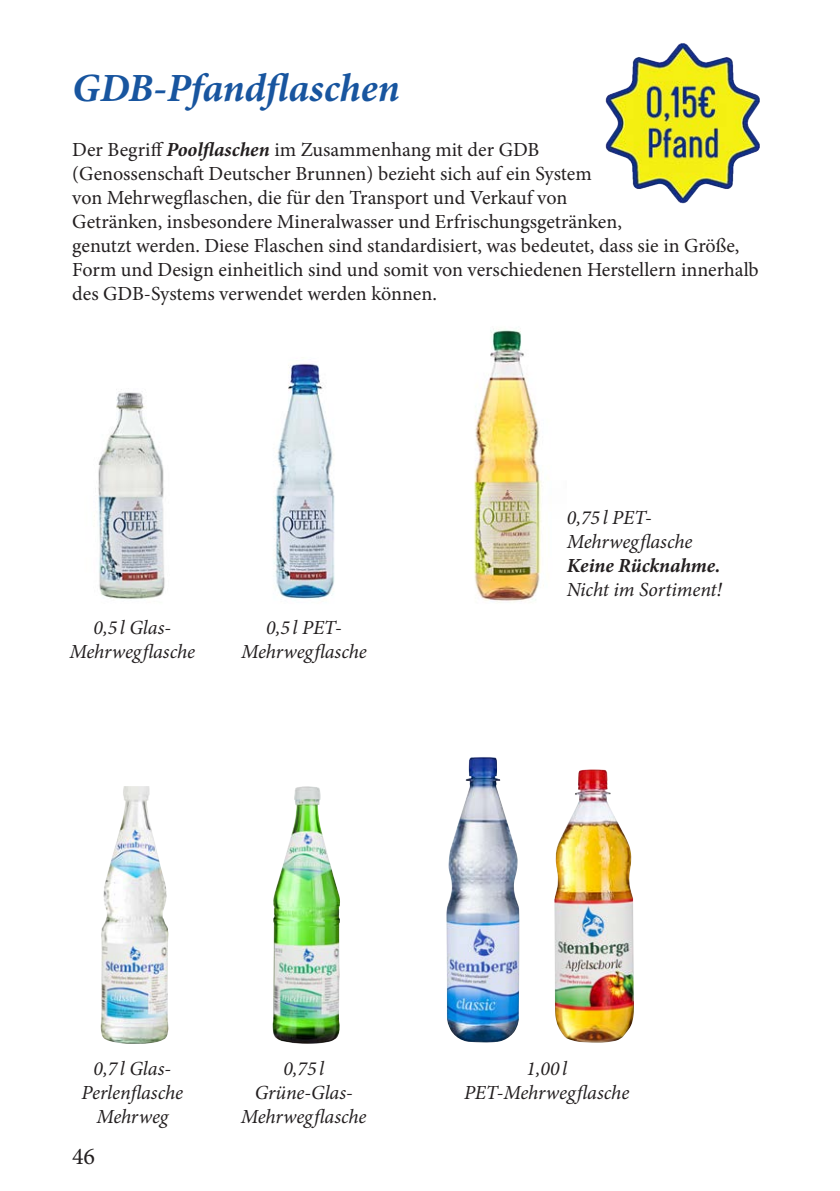
<style>
.page{position:relative;width:840px;height:1191px;background:#fff}
.page>*{position:absolute;margin:0;border:0;box-sizing:border-box;transform-origin:0 0}
.GML-ÜBERSCHRIFT{font:italic 700 40px "Minion Pro";letter-spacing:-.005em;color:#18559f}
.t1{font:24px "Minion Pro";color:#231f20}
.Überschrift_1{font:20px/24px "Minion Pro";color:#231f20}
.t2{font:italic 20px/24px "Minion Pro";letter-spacing:-.005em;color:#231f20;text-align:center}
.s1{font-weight:700;font-style:italic}
.s2{font-weight:700}
</style>
<div class="page">
<img style="left:272px;top:786px;width:68px;height:257px">
<img style="left:100px;top:786px;width:68px;height:257px">
<img style="left:94px;top:389px;width:71px;height:210px">
<img style="left:274px;top:364px;width:61px;height:236px">
<img style="left:474px;top:329px;width:68px;height:273px">
<img style="left:446px;top:757px;width:73px;height:286px">
<img style="left:554px;top:769px;width:79px;height:273px">
<img style="left:605px;top:43px;width:155px;height:161px">
<p class="GML-ÜBERSCHRIFT" style="left:72px;top:60px;width:329px">GDB-Pfandflaschen</p>
<p class="Überschrift_1" style="left:72px;top:138px;width:687px">Der Begriff <span class="s1">Poolflaschen</span> im Zusammenhang mit der GDB<br>(Genossenschaft Deutscher Brunnen) bezieht sich auf ein System<br>von Mehrwegflaschen, die für den Transport und Verkauf von<br>Getränken, insbesondere Mineralwasser und Erfrischungsgetränken,<br>genutzt werden. Diese Flaschen sind standardisiert, was bedeutet, dass sie in Größe, Form und Design einheitlich sind und somit von verschiedenen Herstellern innerhalb des GDB-Systems verwendet werden können.</p>
<p class="t2" style="left:69px;top:616px;width:127px">0,5 l Glas-<br>Mehrwegflasche</p>
<p class="t2" style="left:241px;top:616px;width:127px">0,5 l PET-<br>Mehrwegflasche</p>
<p class="t2" style="left:566px;top:505px;width:86px">0,75 l PET-</p>
<p class="t2" style="left:566px;top:529px;width:127px">Mehrwegflasche</p>
<p class="t2" style="left:566px;top:553px;width:156px;text-align:left"><span class="s2">Keine Rücknahme.<br></span>Nicht im Sortiment!</p>
<p class="t2" style="left:94px;top:1056px;width:79px">0,7 l Glas-</p>
<p class="t2" style="left:81px;top:1080px;width:103px">Perlenflasche</p>
<p class="t2" style="left:96px;top:1104px;width:73px">Mehrweg</p>
<p class="t1" style="left:72px;top:1140px;width:25px">46</p>
<p class="t2" style="left:283px;top:1056px;width:42px">0,75 l</p>
<p class="t2" style="left:254px;top:1080px;width:100px">Grüne-Glas-</p>
<p class="t2" style="left:241px;top:1104px;width:127px">Mehrwegflasche</p>
<p class="t2" style="left:526px;top:1056px;width:42px">1,00 l</p>
<p class="t2" style="left:463px;top:1080px;width:167px">PET-Mehrwegflasche</p>
</div>
